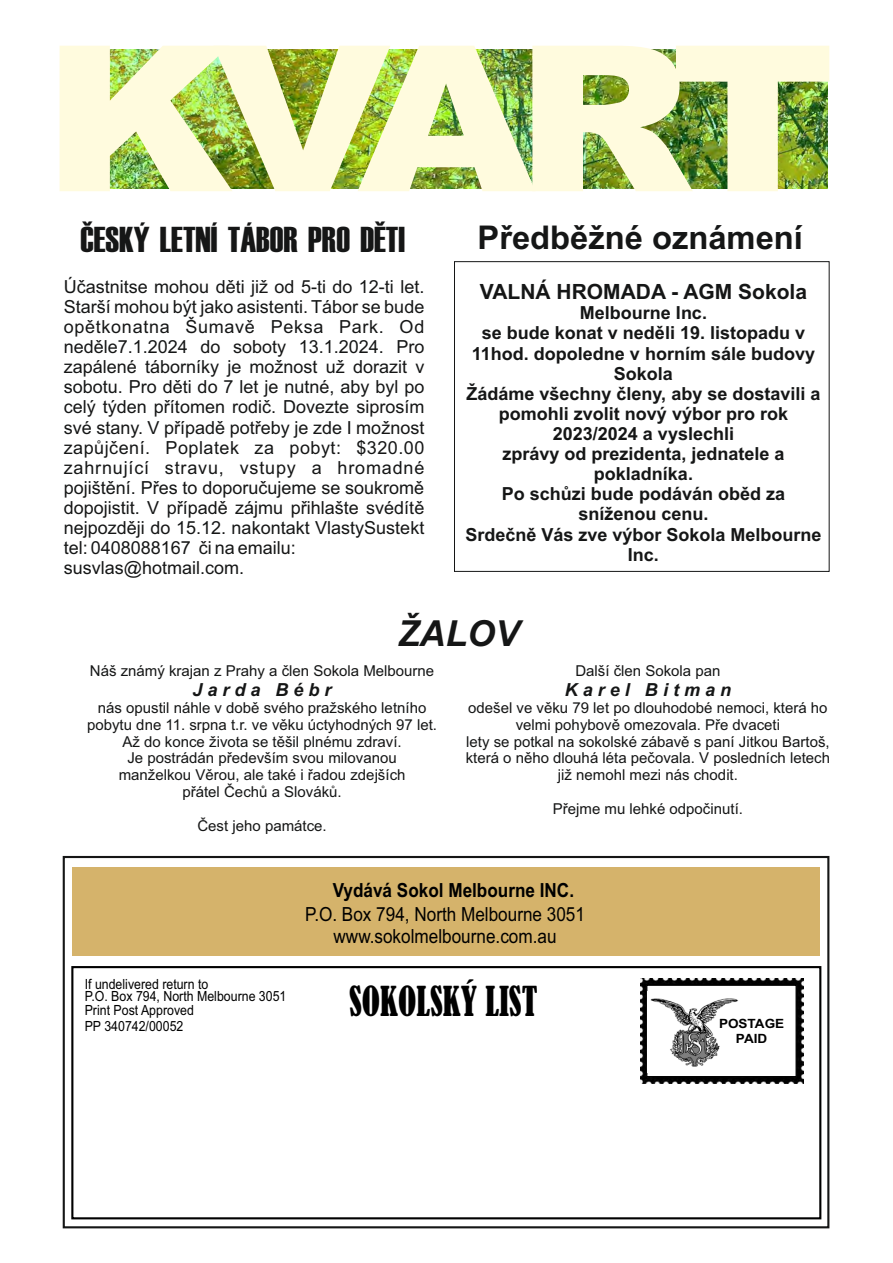
<style>
.page{position:relative;width:893px;height:1263px;background:#fff}
.page>*{position:absolute;margin:0;border:0;box-sizing:border-box;transform-origin:0 0}
.t1{font:900 203.25px "Arial";letter-spacing:-.09em;color:#fffbde;scale:1.12 1}
.t2{font:condensed 38.4px "Bernard";color:#000;scale:.88 1}
.t3{font:36px "Haettenschweiler";color:#151616}
.t4{font:italic 700 35.85px "Arial";color:#151616}
.t5{font:700 32.7px "Arial";color:#151616}
.t6{font:700 21px "Arial";color:#151616}
.t7{font:19.5px/24.2px "Arial";color:#000;scale:.88 1}
.t8{font:18px/20.1px "Arial";color:#151616;text-align:justify}
.t9{font:700 18px/20.1px "Arial";color:#151616;text-align:center}
.t10{font:italic 700 18px "Arial";color:#151616}
.t11{font:15px/16.8px "Arial";color:#151616;text-align:center}
.t12{font:13.95px/13px "Arial";color:#000;scale:.88 1}
.t13{font:700 12.75px/14.2px "Arial";color:#000;text-align:center;scale:1.06 1}
.s1{font-weight:700}
</style>
<div class="page">
<div style="left:63px;top:856px;width:766px;height:372px;background:#fff;border:2px solid #151616"></div>
<div style="left:72px;top:867px;width:748px;height:89px;background:#d5b36b"></div>
<div style="left:71px;top:966px;width:750px;height:253px;background:#fff;border:2px solid #000"></div>
<img style="left:640px;top:978px;width:163px;height:106px">
<div style="left:646px;top:985px;width:150px;height:92px;background:#fff;border:1px solid #000"></div>
<img style="left:647px;top:992px;width:91px;height:80px">
<img style="left:70px;top:49px;width:758px;height:140px">
<div style="left:454px;top:261px;width:376px;height:311px;border:1px solid #151616"></div>
<p class="t1" style="left:43px;top:46px;width:709px">KVART</p>
<p class="t3" style="left:80px;top:227px;width:326px">ČESKÝ LETNÍ TÁBOR PRO DĚTI</p>
<p class="t8" style="left:64px;top:278px;width:362px">Účastnitse mohou děti již od 5-ti do 12-ti let.<br>Starší mohou být jako asistenti. Tábor se bude opětkonatna Šumavě Peksa Park. Od neděle7.1.2024 do soboty 13.1.2024. Pro zapálené táborníky je možnost už dorazit v sobotu. Pro děti do 7 let je nutné, aby byl po celý týden přítomen rodič. Dovezte siprosím své stany. V případě potřeby je zde I možnost zapůjčení. Poplatek za pobyt: $320.00 zahrnující stravu, vstupy a hromadné pojištění. Přes to doporučujeme se soukromě dopojistit. V případě zájmu přihlašte svédítě nejpozději do 15.12. nakontakt VlastySustekt tel: 0408088167 či na emailu:</p>
<p class="t8" style="left:64px;top:560px;width:182px">susvlas@hotmail.com.</p>
<p class="t5" style="left:478px;top:225px;width:327px">Předběžné oznámení</p>
<p class="t6" style="left:480px;top:283px;width:329px">VALNÁ HROMADA - AGM Sokola</p>
<p class="t9" style="left:580px;top:305px;width:129px">Melbourne Inc.</p>
<p class="t9" style="left:472px;top:325px;width:345px">se bude konat v neděli 19. listopadu v<br>11hod. dopoledne v horním sále budovy<br>Sokola</p>
<p class="t9" style="left:467px;top:385px;width:355px">Žádáme všechny členy, aby se dostavili a pomohli zvolit nový výbor pro rok<br>2023/2024 a vyslechli</p>
<p class="t9" style="left:502px;top:445px;width:284px">zprávy od prezidenta, jednatele a pokladníka.</p>
<p class="t9" style="left:502px;top:486px;width:285px">Po schůzi bude podáván oběd za sníženou cenu.</p>
<p class="t9" style="left:465px;top:526px;width:358px">Srdečně Vás zve výbor Sokola Melbourne<br>Inc.</p>
<p class="t4" style="left:398px;top:620px;width:123px">ŽALOV</p>
<p class="t11" style="left:90px;top:664px;width:346px">Náš známý krajan z Prahy a člen Sokola Melbourne</p>
<p class="t10" style="left:193px;top:683px;width:141px">J a r d a B é b r</p>
<p class="t11" style="left:87px;top:701px;width:351px">nás opustil náhle v době svého pražského letního pobytu dne 11. srpna t.r. ve věku úctyhodných 97 let.<br>Až do konce života se těšil plnému zdraví.<br>Je postrádán především svou milovanou<br>manželkou Věrou, ale také i řadou zdejších<br>přátel Čechů a Slováků.</p>
<p class="t11" style="left:197px;top:818px;width:131px">Čest jeho památce.</p>
<p class="t11" style="left:575px;top:664px;width:147px">Další člen Sokola pan</p>
<p class="t10" style="left:565px;top:683px;width:168px">K a r e l B i t m a n</p>
<p class="t11" style="left:466px;top:701px;width:366px">odešel ve věku 79 let po dlouhodobé nemoci, která ho velmi pohybově omezovala. Pře dvaceti<br>lety se potkal na sokolské zábavě s paní Jitkou Bartoš, která o něho dlouhá léta pečovala. V posledních letech již nemohl mezi nás chodit.</p>
<p class="t11" style="left:553px;top:801px;width:192px">Přejme mu lehké odpočinutí.</p>
<p class="t7" style="left:305px;top:880px;width:320px;text-indent:28px"><span class="s1">Vydává Sokol Melbourne INC.<br></span>P.O. Box 794, North Melbourne 3051</p>
<p class="t7" style="left:334px;top:926px;width:255px">www.sokolmelbourne.com.au</p>
<p class="t12" style="left:85px;top:978px;width:231px">If undelivered return to<br>P.O. Box 794, North Melbourne 3051<br>Print Post Approved</p>
<p class="t12" style="left:85px;top:1020px;width:114px">PP 340742/00052</p>
<p class="t13" style="left:719px;top:1018px;width:63px">POSTAGE<br>PAID</p>
<p class="t2" style="left:349px;top:985px;width:216px">SOKOLSKÝ LIST</p>
</div>
